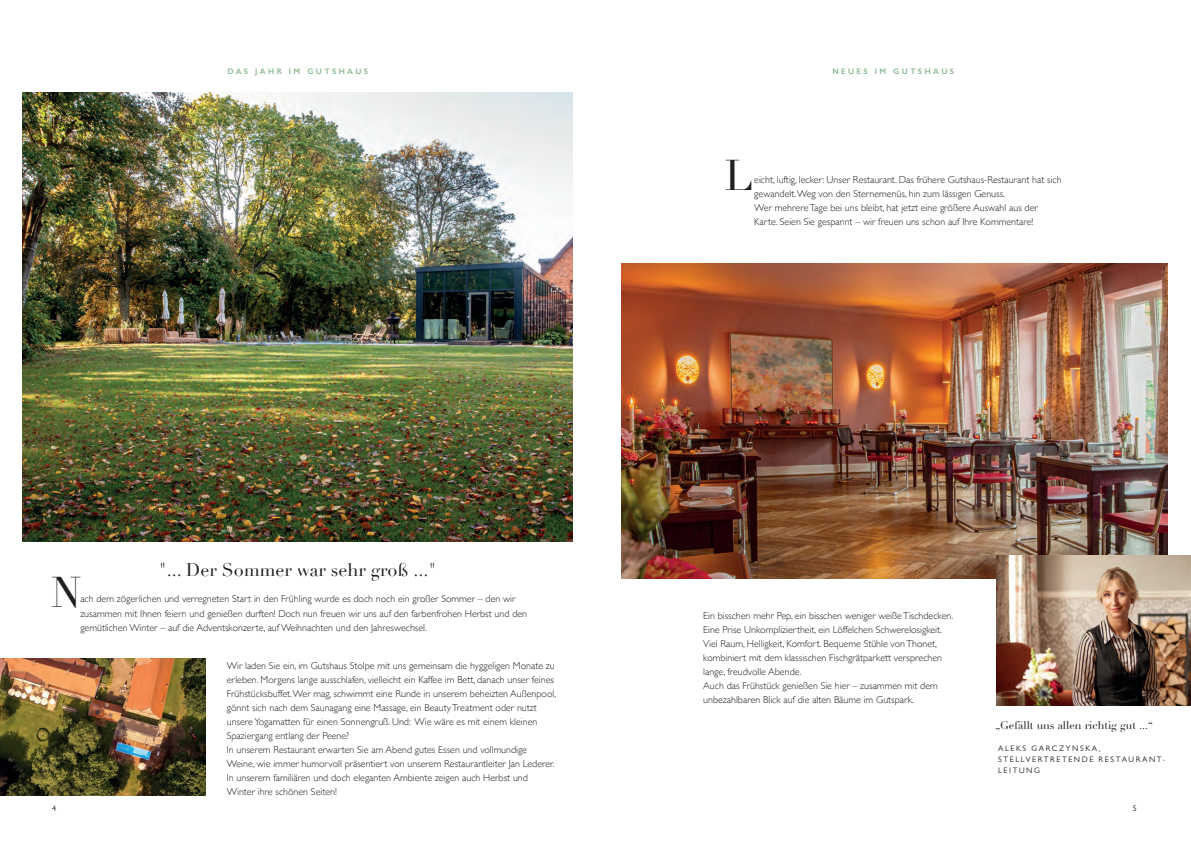
<style>
.page{position:relative;width:1191px;height:842px;background:#fff}
.page>*{position:absolute;margin:0;border:0;box-sizing:border-box;transform-origin:0 0}
.t1{font:42px "Didot";color:#231f20}
.t2{font:18px "Didot";color:#231f20}
.t3{font:11px "Didot";color:#231f20}
.t4{font:300 10px/14px "Gill Sans";color:#231f20}
.t5{font:8px/11.1px "Gill Sans";letter-spacing:.2em;color:#231f20}
.t6{font:600 8px "Gill Sans";letter-spacing:.3em;color:#88b68f}
</style>
<div class="page">
<img style="left:23px;top:92px;width:550px;height:449px">
<img style="left:621px;top:264px;width:546px;height:314px">
<img style="left:996px;top:556px;width:195px;height:149px">
<img style="left:0;top:658px;width:206px;height:137px">
<p class="t6" style="left:227px;top:66px;width:142px">DAS JAHR IM GUTSHAUS</p>
<h2 class="t2" style="left:159px;top:559px;width:279px">"... Der Sommer war sehr groß ..."</h2>
<p class="t4" style="left:80px;top:592px;width:448px">ach dem zögerlichen und verregneten Start in den Frühling wurde es doch noch ein großer Sommer – den wir zusammen mit Ihnen feiern und genießen durften! Doch nun freuen wir uns auf den farbenfrohen Herbst und den gemütlichen Winter – auf die Adventskonzerte, auf Weihnachten und den Jahreswechsel.</p>
<p class="t4" style="left:227px;top:658px;width:331px">Wir laden Sie ein, im Gutshaus Stolpe mit uns gemeinsam die hyggeligen Monate zu erleben. Morgens lange ausschlafen, vielleicht ein Kaffee im Bett, danach unser feines Frühstücksbuffet. Wer mag, schwimmt eine Runde in unserem beheizten Außenpool, gönnt sich nach dem Saunagang eine Massage, ein Beauty Treatment oder nutzt unsere Yogamatten für einen Sonnengruß. Und: Wie wäre es mit einem kleinen Spaziergang entlang der Peene?<br>In unserem Restaurant erwarten Sie am Abend gutes Essen und vollmundige Weine, wie immer humorvoll präsentiert von unserem Restaurantleiter Jan Lederer.<br>In unserem familiären und doch eleganten Ambiente zeigen auch Herbst und Winter ihre schönen Seiten!</p>
<h1 class="t1" style="left:51px;top:567px;width:32px">N</h1>
<p class="t5" style="left:52px;top:802px;width:5px">4</p>
<p class="t6" style="left:832px;top:66px;width:123px">NEUES IM GUTSHAUS</p>
<h1 class="t1" style="left:724px;top:150px;width:30px">L</h1>
<p class="t4" style="left:754px;top:172px;width:309px">eicht, luftig, lecker: Unser Restaurant. Das frühere Gutshaus-Restaurant hat sich gewandelt. Weg von den Sternemenüs, hin zum lässigen Genuss.<br>Wer mehrere Tage bei uns bleibt, hat jetzt eine größere Auswahl aus der Karte. Seien Sie gespannt – wir freuen uns schon auf Ihre Kommentare!</p>
<p class="t4" style="left:703px;top:608px;width:251px">Ein bisschen mehr Pep, ein bisschen weniger weiße Tischdecken.<br>Eine Prise Unkompliziertheit, ein Löffelchen Schwerelosigkeit.<br>Viel Raum, Helligkeit, Komfort. Bequeme Stühle von Thonet, kombiniert mit dem klassischen Fischgrätparkett versprechen lange, freudvolle Abende.<br>Auch das Frühstück genießen Sie hier – zusammen mit dem unbezahlbaren Blick auf die alten Bäume im Gutspark.</p>
<p class="t3" style="left:995px;top:719px;width:159px">„Gefällt uns allen richtig gut ...“</p>
<p class="t5" style="left:998px;top:743px;width:169px">ALEKS GARCZYNSKA,<br>STELLVERTRETENDE RESTAURANT-<br>LEITUNG</p>
<p class="t5" style="left:1132px;top:802px;width:5px">5</p>
</div>
